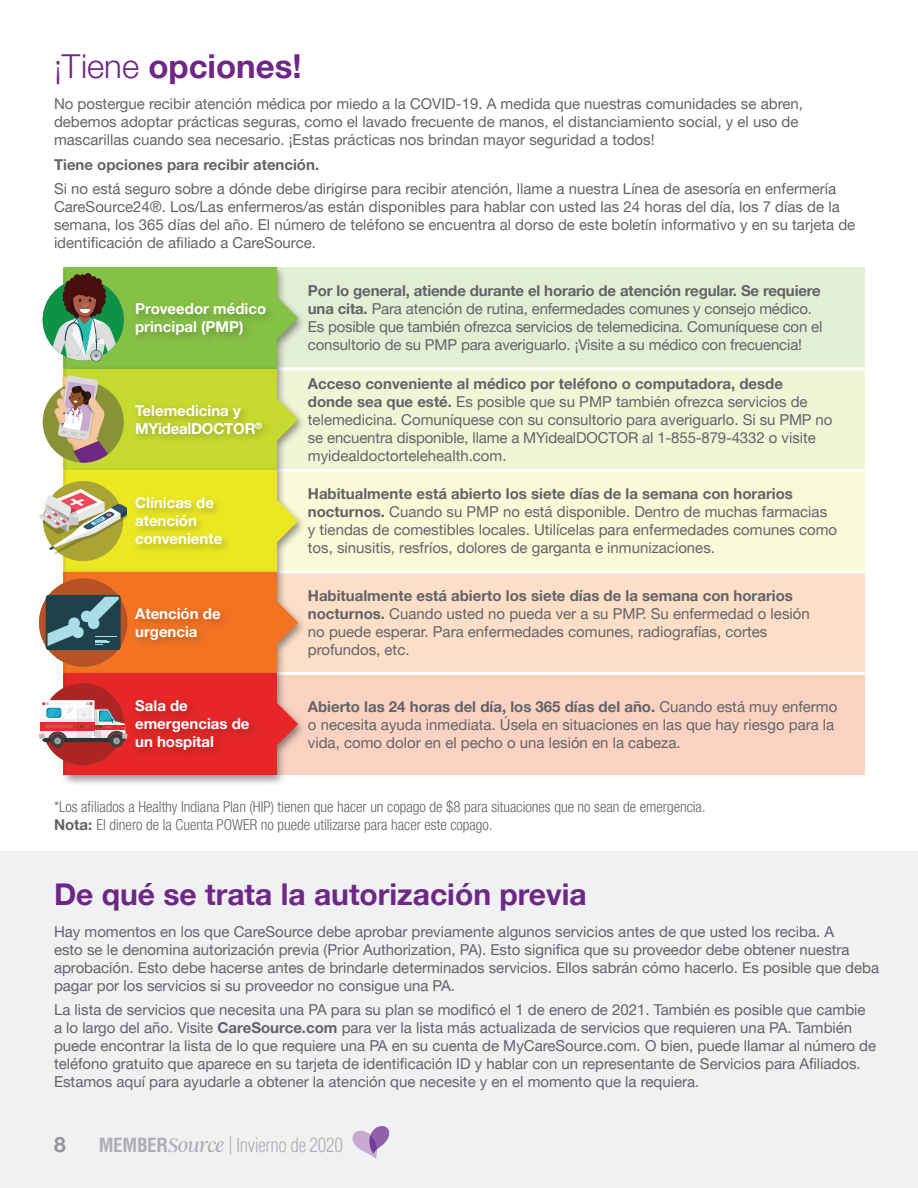
<style>
.page{position:relative;width:918px;height:1188px;background:#fff}
.page>*{position:absolute;margin:0;border:0;box-sizing:border-box;transform-origin:0 0}
.t1{font:700 33px "Helvetica Neue LT Pro";color:#6f2786}
.t2{font:700 30px "Helvetica Neue LT Pro";color:#6f2786}
.t3{font:700 21px "Helvetica Neue LT Pro";color:#939598}
.t4{font:300 condensed 19.05px "Helvetica LT Pro";letter-spacing:-.02em;color:#acaeb2}
.t5{font:15px/18px "Helvetica Neue LT Pro";color:#626367}
.t6{font:300 condensed 15px "Helvetica Neue LT Pro";color:#626367}
.t7{font:700 15px/18px "Helvetica Neue LT Pro";color:#fff}
.t8{font:700 15px "Helvetica Neue LT Pro";color:#626367}
.s1{font-weight:300}
.s2{font-weight:700}
.s3{font-weight:700;font-stretch:normal}
.s4{font-family:"Argent CF";font-style:italic;font-stretch:normal;font-size:21.45px}
</style>
<div class="page">
<div style="left:0;top:851px;width:917px;height:337px;background:#eff1f2"></div>
<div style="left:274px;top:267px;width:591px;height:102px;background:#e3efd5"></div>
<div style="left:274px;top:369px;width:591px;height:101px;background:#f1f5d6"></div>
<div style="left:274px;top:470px;width:591px;height:102px;background:#faf9d8"></div>
<div style="left:274px;top:572px;width:591px;height:101px;background:#fddec7"></div>
<div style="left:274px;top:673px;width:591px;height:102px;background:#fad2c1"></div>
<hr style="left:274px;top:367px;width:591px;height:3px;background:#fff">
<hr style="left:274px;top:469px;width:591px;height:3px;background:#fff">
<hr style="left:274px;top:570px;width:591px;height:3px;background:#fff">
<hr style="left:274px;top:672px;width:591px;height:3px;background:#fff">
<div style="left:60px;top:263px;width:247px;height:117px;background:#231f20;opacity:.5"></div>
<div style="left:60px;top:365px;width:247px;height:117px;background:#231f20;opacity:.5"></div>
<div style="left:60px;top:466px;width:247px;height:117px;background:#231f20;opacity:.5"></div>
<div style="left:60px;top:568px;width:247px;height:117px;background:#231f20;opacity:.5"></div>
<div style="left:60px;top:669px;width:247px;height:117px;background:#231f20;opacity:.5"></div>
<div style="left:66px;top:673px;width:211px;height:102px;background:#e62627"></div>
<svg style="left:277px;top:703px;width:21px;height:43px"></svg>
<svg style="left:39px;top:267px;width:259px;height:406px;background:#bbb855"></svg>
<svg style="left:39px;top:683px;width:88px;height:82px"></svg>
<div style="left:132px;top:493px;width:100px;height:62px;background:#231f20;opacity:.3"></div>
<div style="left:131px;top:604px;width:99px;height:46px;background:#231f20;opacity:.3"></div>
<div style="left:131px;top:697px;width:129px;height:63px;background:#231f20;opacity:.3"></div>
<svg style="left:352px;top:1126px;width:37px;height:33px"></svg>
<h2 class="t1" style="left:54px;top:45px;width:249px"><span class="s1">¡Tiene</span> opciones!</h2>
<p class="t5" style="left:54px;top:94px;width:750px">No postergue recibir atención médica por miedo a la COVID-19. A medida que nuestras comunidades se abren, debemos adoptar prácticas seguras, como el lavado frecuente de manos, el distanciamiento social, y el uso de mascarillas cuando sea necesario. ¡Estas prácticas nos brindan mayor seguridad a todos!</p>
<h3 class="t8" style="left:54px;top:155px;width:267px">Tiene opciones para recibir atención.</h3>
<p class="t5" style="left:54px;top:180px;width:803px">Si no está seguro sobre a dónde debe dirigirse para recibir atención, llame a nuestra Línea de asesoría en enfermería CareSource24®. Los/Las enfermeros/as están disponibles para hablar con usted las 24 horas del día, los 7 días de la semana, los 365 días del año. El número de teléfono se encuentra al dorso de este boletín informativo y en su tarjeta de identificación de afiliado a CareSource.</p>
<h4 class="t7" style="left:135px;top:300px;width:133px">Proveedor médico principal (PMP)</h4>
<h4 class="t7" style="left:135px;top:401px;width:129px">Telemedicina y<br>MYidealDOCTOR<sup>®</sup></h4>
<h4 class="t7" style="left:135px;top:494px;width:89px">Clínicas de atención conveniente</h4>
<h4 class="t7" style="left:135px;top:604px;width:87px">Atención de urgencia</h4>
<h4 class="t7" style="left:135px;top:697px;width:116px">Sala de emergencias de un hospital</h4>
<p class="t5" style="left:308px;top:282px;width:516px"><span class="s2">Por lo general, atiende durante el horario de atención regular. Se requiere una cita.</span> Para atención de rutina, enfermedades comunes y consejo médico.<br>Es posible que también ofrezca servicios de telemedicina. Comuníquese con el consultorio de su PMP para averiguarlo. ¡Visite a su médico con frecuencia!</p>
<p class="t5" style="left:308px;top:374px;width:526px"><span class="s2">Acceso conveniente al médico por teléfono o computadora, desde<br>donde sea que esté.</span> Es posible que su PMP también ofrezca servicios de telemedicina. Comuníquese con su consultorio para averiguarlo. Si su PMP no se encuentra disponible, llame a MYidealDOCTOR al 1-855-879-4332 o visite myidealdoctortelehealth.com.</p>
<p class="t5" style="left:308px;top:485px;width:531px"><span class="s2">Habitualmente está abierto los siete días de la semana con horarios nocturnos.</span> Cuando su PMP no está disponible. Dentro de muchas farmacias y tiendas de comestibles locales. Utilícelas para enfermedades comunes como tos, sinusitis, resfríos, dolores de garganta e inmunizaciones.</p>
<p class="t5" style="left:308px;top:586px;width:503px"><span class="s2">Habitualmente está abierto los siete días de la semana con horarios nocturnos.</span> Cuando usted no pueda ver a su PMP. Su enfermedad o lesión no puede esperar. Para enfermedades comunes, radiografías, cortes profundos, etc.</p>
<p class="t5" style="left:308px;top:697px;width:531px"><span class="s2">Abierto las 24 horas del día, los 365 días del año.</span> Cuando está muy enfermo o necesita ayuda inmediata. Úsela en situaciones en las que hay riesgo para la vida, como dolor en el pecho o una lesión en la cabeza.</p>
<p class="t6" style="left:54px;top:798px;width:653px">*Los afiliados a Healthy Indiana Plan (HIP) tienen que hacer un copago de $8 para situaciones que no sean de emergencia.</p>
<p class="t6" style="left:54px;top:816px;width:440px"><span class="s3">Nota:</span> El dinero de la Cuenta POWER no puede utilizarse para hacer este copago.</p>
<h2 class="t2" style="left:54px;top:876px;width:534px">De qué se trata la autorización previa</h2>
<p class="t5" style="left:54px;top:922px;width:827px">Hay momentos en los que CareSource debe aprobar previamente algunos servicios antes de que usted los reciba. A<br>esto se le denomina autorización previa (Prior Authorization, PA). Esto significa que su proveedor debe obtener nuestra aprobación. Esto debe hacerse antes de brindarle determinados servicios. Ellos sabrán cómo hacerlo. Es posible que deba pagar por los servicios si su proveedor no consigue una PA.</p>
<p class="t5" style="left:54px;top:1001px;width:824px">La lista de servicios que necesita una PA para su plan se modificó el 1 de enero de 2021. También es posible que cambie a lo largo del año. Visite <span class="s2">CareSource.com</span> para ver la lista más actualizada de servicios que requieren una PA. También puede encontrar la lista de lo que requiere una PA en su cuenta de MyCareSource.com. O bien, puede llamar al número de teléfono gratuito que aparece en su tarjeta de identificación ID y hablar con un representante de Servicios para Afiliados.<br>Estamos aquí para ayudarle a obtener la atención que necesite y en el momento que la requiera.</p>
<h3 class="t3" style="left:54px;top:1132px;width:13px">8</h3>
<p class="t4" style="left:99px;top:1133px;width:246px"><span class="s2">MEMBER</span><span class="s4">Source</span> | Invierno de 2020</p>
</div>
